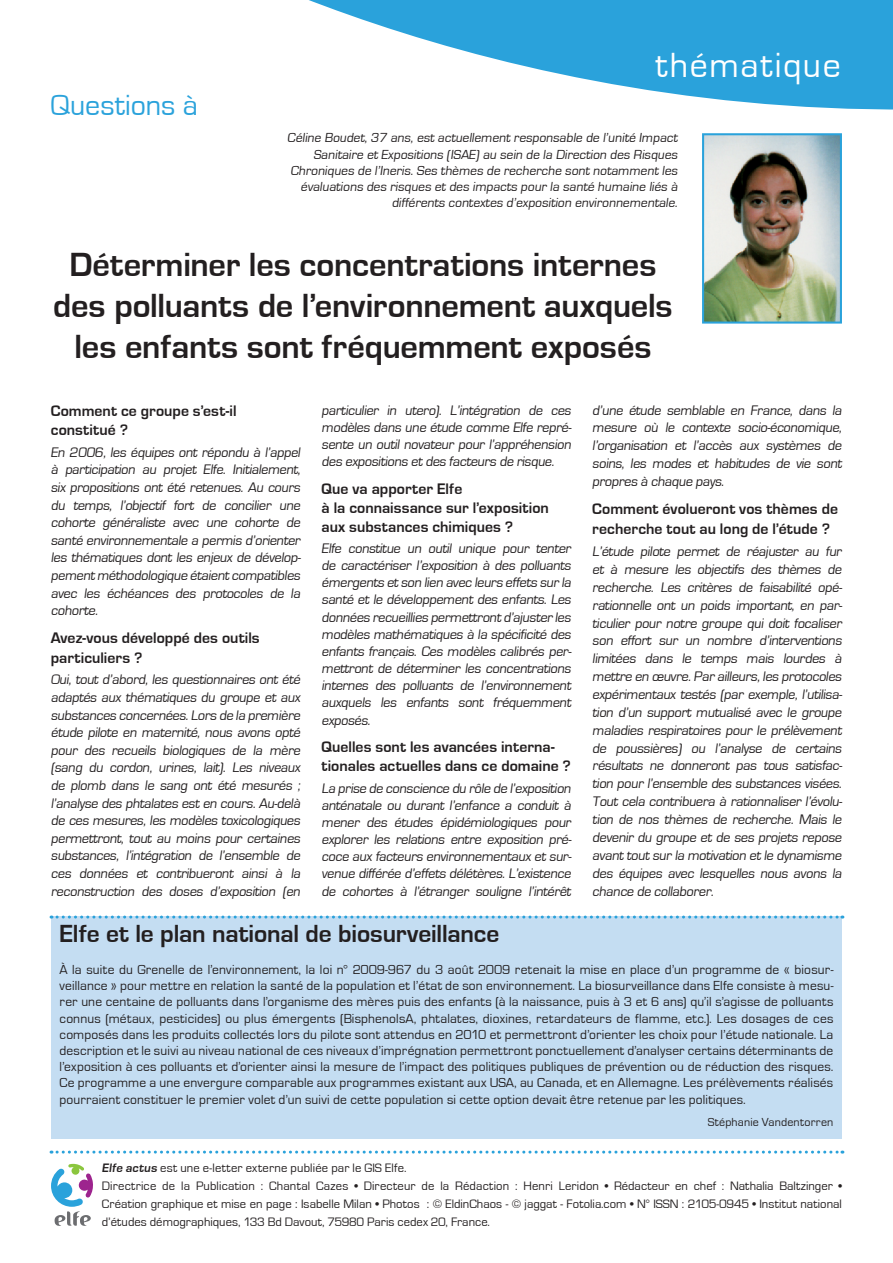
<style>
.page{position:relative;width:893px;height:1263px;background:#fff}
.page>*{position:absolute;margin:0;border:0;box-sizing:border-box;transform-origin:0 0}
.t1{font:36px "Eurostile";letter-spacing:.045em;color:#fff}
.t2{font:700 34.5px/41.4px "Eurostile";letter-spacing:-.005em;color:#231f20;text-align:center}
.t3{font:30px "Eurostile";letter-spacing:-.005em;color:#2aa2db}
.t4{font:700 25.5px "Eurostile";letter-spacing:-.005em;color:#231f20}
.t5{font:700 15.75px/19px "Eurostile";letter-spacing:.005em;color:#231f20}
.t6{font:14.25px/17.9px "Eurostile";letter-spacing:-.02em;color:#231f20;text-align:justify}
.t7{font:13.5px/16.2px "Eurostile";letter-spacing:.015em;color:#231f20;text-align:right}
.t8{font:12.6px/17.9px "Eurostile";letter-spacing:.005em;color:#231f20}
.t9{font:12px "Eurostile";letter-spacing:.015em;color:#231f20}
.s1{font-weight:700}
</style>
<div class="page">
<svg style="left:309px;top:0;width:584px;height:110px;fill:#2aa2db"></svg>
<svg style="left:51px;top:1150px;width:792px;height:3px"></svg>
<svg style="left:51px;top:1164px;width:42px;height:62px"></svg>
<img style="left:705px;top:136px;width:134px;height:185px">
<div style="left:702px;top:133px;width:140px;height:191px;border:2px solid #2aa2db"></div>
<div style="left:51px;top:916px;width:791px;height:223px;background:#c4ddf2"></div>
<svg style="left:51px;top:915px;width:792px;height:3px"></svg>
<h3 class="t3" style="left:51px;top:89px;width:149px">Questions à</h3>
<h1 class="t1" style="left:656px;top:46px;width:186px">thématique</h1>
<p class="t7" style="left:287px;top:130px;width:394px">Céline Boudet, 37 ans, est actuellement responsable de l’unité Impact Sanitaire et Expositions (ISAE) au sein de la Direction des Risques Chroniques de l’Ineris. Ses thèmes de recherche sont notamment les évaluations des risques et des impacts pour la santé humaine liés à différents contextes d’exposition environnementale.</p>
<h2 class="t2" style="left:53px;top:244px;width:621px">Déterminer les concentrations internes des polluants de l’environnement auxquels les enfants sont fréquemment exposés</h2>
<p class="t5" style="left:51px;top:401px;width:187px">Comment ce groupe s’est-il constitué ?</p>
<p class="t6" style="left:51px;top:444px;width:253px">En 2006, les équipes ont répondu à l’appel à participation au projet Elfe. Initialement, six propositions ont été retenues. Au cours du temps, l’objectif fort de concilier une cohorte généraliste avec une cohorte de santé environnementale a permis d’orienter les thématiques dont les enjeux de dévelop&shy;pementméthodologique étaientcompatibles avec les échéances des protocoles de la cohorte.</p>
<p class="t5" style="left:51px;top:628px;width:210px">Avez-vous développé des outils particuliers ?</p>
<p class="t6" style="left:51px;top:671px;width:253px">Oui, tout d’abord, les questionnaires ont été adaptés aux thématiques du groupe et aux substances concernées.Lors de la première étude pilote en maternité, nous avons opté pour des recueils biologiques de la mère (sang du cordon, urines, lait). Les niveaux de plomb dans le sang ont été mesurés ; l’analyse des phtalates est en cours. Au-delà de ces mesures, les modèles toxicologiques permettront, tout au moins pour certaines substances, l’intégration de l’ensemble de ces données et contribueront ainsi à la reconstruction des doses d’exposition (en</p>
<p class="t6" style="left:322px;top:402px;width:253px;line-height:17.1px">particulier in utero). L’intégration de ces modèles dans une étude comme Elfe repré&shy;sente un outil novateur pour l’appréhension des expositions etdes facteurs de risque.</p>
<p class="t5" style="left:322px;top:479px;width:229px">Que va apporter Elfe<br>à la connaissance sur l’exposition aux substances chimiques ?</p>
<p class="t6" style="left:321px;top:540px;width:253px;line-height:17.1px">Elfe constitue un outil unique pour tenter de caractériser l’exposition à des polluants émergents etson lien avec leurs effets sur la santé et le développement des enfants. Les données recueillies permettrontd’ajuster les modèles mathématiques à la spécificité des enfants français. Ces modèles calibrés per&shy;mettront de déterminer les concentrations internes des polluants de l’environnement auxquels les enfants sont fréquemment exposés.</p>
<p class="t5" style="left:322px;top:738px;width:251px">Quelles sont les avancées interna&shy;tionales actuelles dans ce domaine ?</p>
<p class="t6" style="left:322px;top:779px;width:253px;line-height:17.1px">La prise de conscience du rôle de l’exposition anténatale ou durant l’enfance a conduit à mener des études épidémiologiques pour explorer les relations entre exposition pré&shy;coce aux facteurs environnementaux et sur&shy;venue différée d’effets délétères. L’existence de cohortes à l’étranger souligne l’intérêt</p>
<p class="t6" style="left:592px;top:401px;width:253px">d’une étude semblable en France, dans la mesure où le contexte socio-économique, l’organisation et l’accès aux systèmes de soins, les modes et habitudes de vie sont propres à chaque pays.</p>
<p class="t5" style="left:592px;top:499px;width:247px;line-height:19.6px">Comment évolueront vos thèmes de recherche tout au long de l’étude ?</p>
<p class="t6" style="left:592px;top:543px;width:253px">L’étude pilote permet de réajuster au fur et à mesure les objectifs des thèmes de recherche. Les critères de faisabilité opé&shy;rationnelle ont un poids important, en par&shy;ticulier pour notre groupe qui doit focaliser son effort sur un nombre d’interventions limitées dans le temps mais lourdes à mettre en œuvre.Par ailleurs,les protocoles expérimentaux testés (par exemple, l’utilisa&shy;tion d’un support mutualisé avec le groupe maladies respiratoires pour le prélèvement de poussières) ou l’analyse de certains résultats ne donneront pas tous satisfac&shy;tion pour l’ensemble des substances visées.<br>Tout cela contribuera à rationnaliser l’évolu&shy;tion de nos thèmes de recherche. Mais le devenir du groupe et de ses projets repose avant tout sur la motivation et le dynamisme des équipes avec lesquelles nous avons la chance de collaborer.</p>
<h3 class="t4" style="left:60px;top:919px;width:441px">Elfe et le plan national de biosurveillance</h3>
<p class="t7" style="left:60px;top:962px;width:775px;text-align:justify">À la suite du Grenelle de l’environnement, la loi n° 2009-967 du 3 août 2009 retenait la mise en place d’un programme de « biosur&shy;veillance » pour mettre en relation la santé de la population et l’état de son environnement. La biosurveillance dans Elfe consiste à mesu&shy;rer une centaine de polluants dans l’organisme des mères puis des enfants (à la naissance, puis à 3 et 6 ans) qu’il s’agisse de polluants connus (métaux, pesticides) ou plus émergents (BisphenolsA, phtalates, dioxines, retardateurs de flamme, etc.). Les dosages de ces composés dans les produits collectés lors du pilote sont attendus en 2010 et permettront d’orienter les choix pour l’étude nationale. La description et le suivi au niveau national de ces niveaux d’imprégnation permettront ponctuellement d’analyser certains déterminants de l’exposition à ces polluants et d’orienter ainsi la mesure de l’impact des politiques publiques de prévention ou de réduction des risques.<br>Ce programme a une envergure comparable aux programmes existant aux USA, au Canada, et en Allemagne. Les prélèvements réalisés pourraient constituer le premier volet d’un suivi de cette population si cette option devait être retenue par les politiques.</p>
<p class="t9" style="left:708px;top:1116px;width:127px">Stéphanie Vandentorren</p>
<p class="t8" style="left:102px;top:1159px;width:741px"><span class="s1">Elfe actus</span> est une e-letter externe publiée par le GIS Elfe.<br>Directrice de la Publication : Chantal Cazes • Directeur de la Rédaction : Henri Leridon • Rédacteur en chef : Nathalia Baltzinger • Création graphique et mise en page : Isabelle Milan • Photos : © EldinChaos - © jaggat - Fotolia.com • N° ISSN : 2105-0945 • Institut national d’études démographiques, 133 Bd Davout, 75980 Paris cedex 20, France.</p>
</div>
